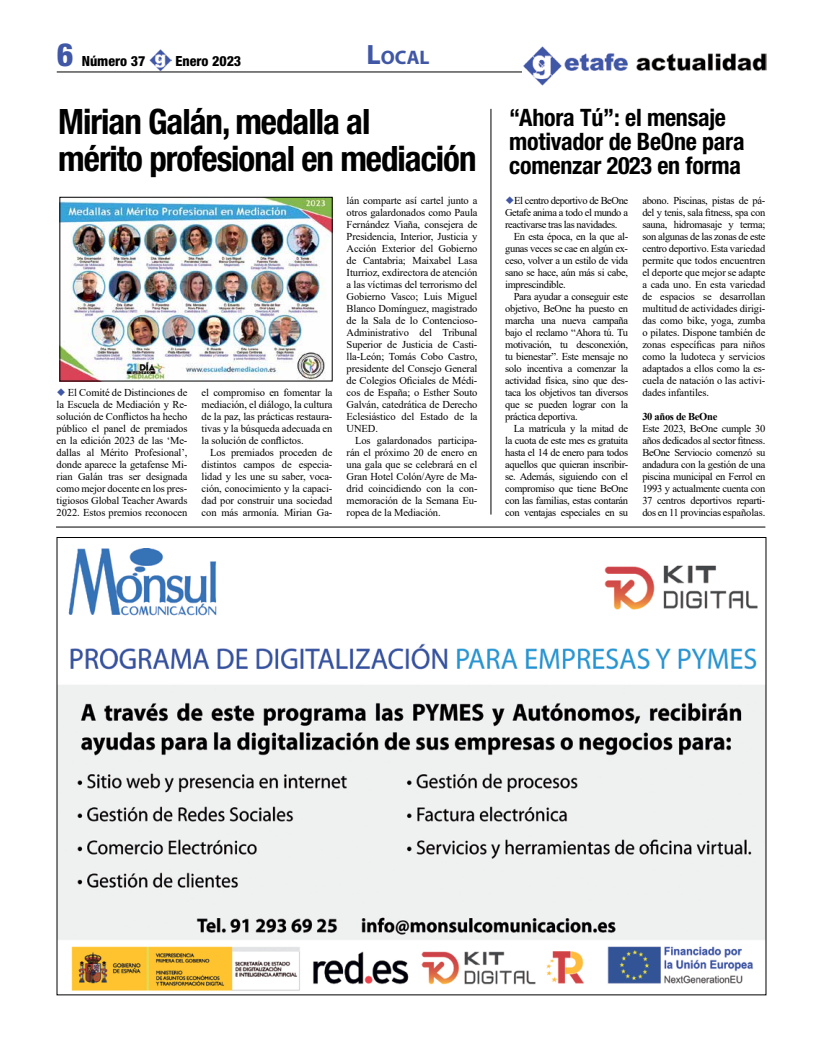
<style>
.page{position:relative;width:823px;height:1049px;background:#fff}
.page>*{position:absolute;margin:0;border:0;box-sizing:border-box;transform-origin:0 0}
.t1{font:700 condensed 35px/37px "Helvetica Neue";letter-spacing:-.03em;color:#000}
.t2{font:800 condensed 32px "Helvetica Neue";color:#4057a6}
.t3{font:700 condensed 24px/24px "Helvetica Neue";letter-spacing:-.01em;color:#000}
.t4{font:700 19.6px "Myriad Pro";color:#4057a6}
.t5{font:800 condensed 14px "Helvetica Neue";color:#000}
.t6{font:10.5px/12px "Times New Roman";letter-spacing:-.01em;color:#000;text-align:justify}
.t7{font:700 10.5px "Times New Roman";letter-spacing:-.03em;color:#000}
.s1{font-size:28px}
</style>
<div class="page">
<img style="left:149px;top:49px;width:23px;height:22px">
<hr style="left:57px;top:72px;width:708px;height:1px;background:#000">
<img style="left:521px;top:46px;width:244px;height:40px">
<img style="left:62px;top:199px;width:268px;height:180px">
<div style="left:60px;top:197px;width:272px;height:184px;border:1px solid #000"></div>
<hr style="left:56px;top:527px;width:709px;height:1px;background:#000">
<img style="left:59px;top:548px;width:704px;height:443px">
<hr style="left:490px;top:109px;width:1px;height:405px;background:#000">
<h2 class="t2" style="left:57px;top:34px;width:18px">6</h2>
<h3 class="t5" style="left:82px;top:52px;width:65px">Número 37</h3>
<h3 class="t5" style="left:175px;top:52px;width:67px">Enero 2023</h3>
<h3 class="t4" style="left:366px;top:45px;width:63px"><span class="s1">L</span>OCAL</h3>
<h1 class="t1" style="left:58px;top:102px;width:419px">Mirian Galán, medalla al<br>mérito profesional en mediación</h1>
<h3 class="t3" style="left:509px;top:106px;width:237px">“Ahora Tú”: el mensaje motivador de BeOne para comenzar 2023 en forma</h3>
<p class="t6" style="left:505px;top:194px;width:124px;text-indent:9px">El centro deportivo de BeOne Getafe anima a todo el mundo a reactivarse tras las navidades.</p>
<p class="t6" style="left:505px;top:230px;width:124px;text-indent:9px">En esta época, en la que al&shy;gunas veces se cae en algún ex&shy;ceso, volver a un estilo de vida sano se hace, aún más si cabe, imprescindible.</p>
<p class="t6" style="left:505px;top:290px;width:124px;text-indent:9px">Para ayudar a conseguir este objetivo, BeOne ha puesto en marcha una nueva campaña bajo el reclamo “Ahora tú. Tu motivación, tu desconexión, tu bienestar”. Este mensaje no solo incentiva a comenzar la actividad física, sino que des&shy;taca los objetivos tan diversos que se pueden lograr con la práctica deportiva.</p>
<p class="t6" style="left:505px;top:422px;width:124px;text-indent:9px">La matrícula y la mitad de la cuota de este mes es gratuita hasta el 14 de enero para todos aquellos que quieran inscribir&shy;se. Además, siguiendo con el compromiso que tiene BeOne con las familias, estas contarán con ventajas especiales en su</p>
<p class="t6" style="left:346px;top:194px;width:132px">lán comparte así cartel junto a otros galardonados como Paula Fernández Viaña, consejera de Presidencia, Interior, Justicia y Acción Exterior del Gobierno de Cantabria; Maixabel Lasa Iturrioz, exdirectora de atención a las víctimas del terrorismo del Gobierno Vasco; Luis Miguel Blanco Domínguez, magistrado de la Sala de lo Contencioso-Administrativo del Tribunal Superior de Justicia de Casti&shy;lla-León; Tomás Cobo Castro, presidente del Consejo General de Colegios Oficiales de Médi&shy;cos de España; o Esther Souto Galván, catedrática de Derecho Eclesiástico del Estado de la UNED.</p>
<p class="t6" style="left:346px;top:434px;width:132px;text-indent:9px">Los galardonados participa&shy;rán el próximo 20 de enero en una gala que se celebrará en el Gran Hotel Colón/Ayre de Ma&shy;drid coincidiendo con la con&shy;memoración de la Semana Eu&shy;ropea de la Mediación.</p>
<p class="t6" style="left:642px;top:194px;width:124px">abono. Piscinas, pistas de pá&shy;del y tenis, sala fitness, spa con sauna, hidromasaje y terma; son algunas de las zonas de este centro deportivo. Esta variedad permite que todos encuentren el deporte que mejor se adapte a cada uno. En esta variedad de espacios se desarrollan multitud de actividades dirigi&shy;das como bike, yoga, zumba o pilates. Dispone también de zonas específicas para niños como la ludoteca y servicios adaptados a ellos como la es&shy;cuela de natación o las activi&shy;dades infantiles.</p>
<p class="t7" style="left:642px;top:409px;width:76px">30 años de BeOne</p>
<p class="t6" style="left:642px;top:422px;width:124px">Este 2023, BeOne cumple 30 años dedicados al sector fitness.<br>BeOne Serviocio comenzó su andadura con la gestión de una piscina municipal en Ferrol en 1993 y actualmente cuenta con 37 centros deportivos reparti&shy;dos en 11 provincias españolas.</p>
<p class="t6" style="left:57px;top:386px;width:132px;text-indent:11px">El Comité de Distinciones de la Escuela de Mediación y Re&shy;solución de Conflictos ha hecho público el panel de premiados en la edición 2023 de las ‘Me&shy;dallas al Mérito Profesional’, donde aparece la getafense Mi&shy;rian Galán tras ser designada como mejor docente en los pres&shy;tigiosos Global Teacher Awards 2022. Estos premios reconocen</p>
<p class="t6" style="left:201px;top:386px;width:132px">el compromiso en fomentar la mediación, el diálogo, la cultura de la paz, las prácticas restaura&shy;tivas y la búsqueda adecuada en la solución de conflictos.</p>
<p class="t6" style="left:201px;top:446px;width:132px;text-indent:9px">Los premiados proceden de distintos campos de especia&shy;lidad y les une su saber, voca&shy;ción, conocimiento y la capaci&shy;dad por construir una sociedad con más armonía. Mirian Ga-</p>
</div>
